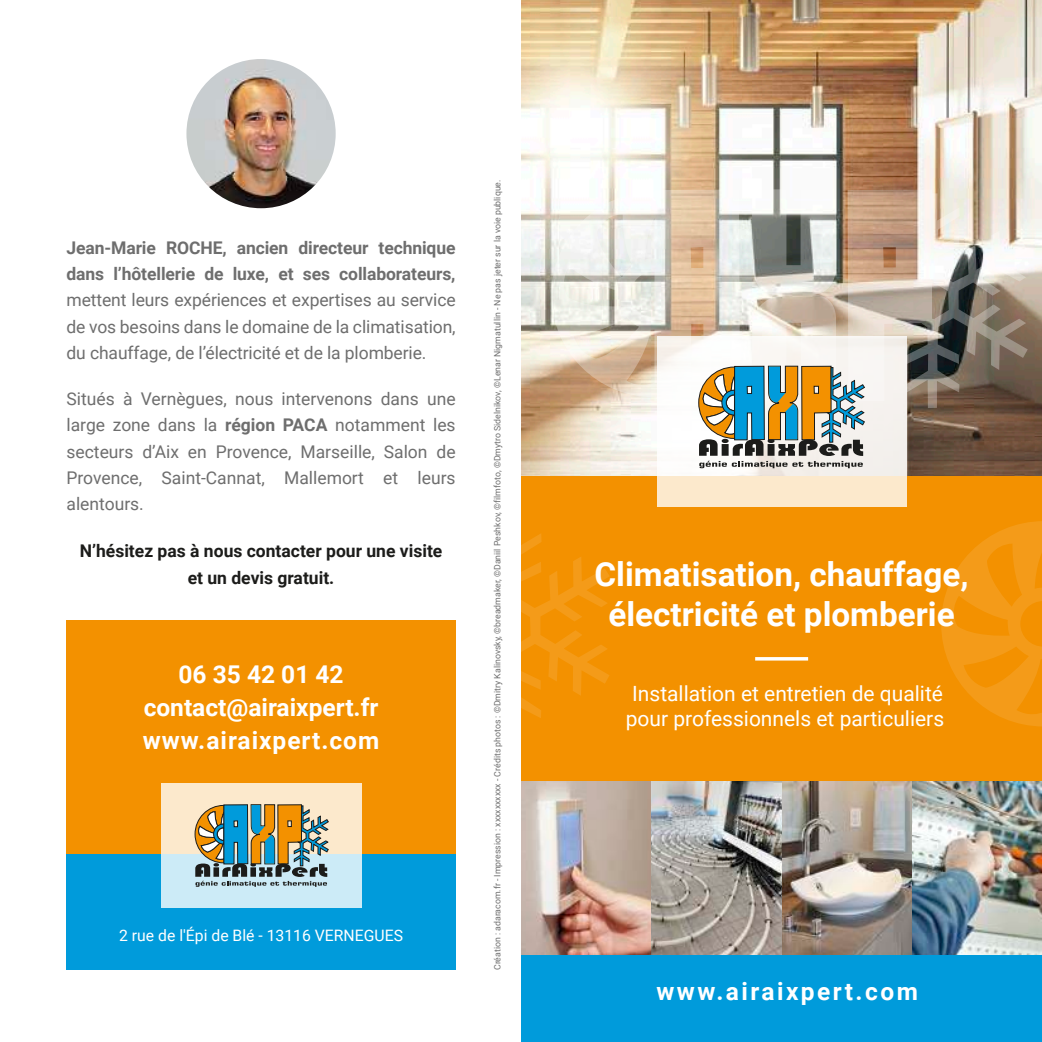
<style>
.page{position:relative;width:1042px;height:1042px;background:#fff}
.page>*{position:absolute;margin:0;border:0;box-sizing:border-box;transform-origin:0 0}
.t1{font:700 33.25px/39.9px "Roboto";color:#fff;text-align:center}
.t2{font:700 24.5px/32.9px "Roboto";color:#fff;text-align:center}
.t3{font:700 24.5px "Roboto";letter-spacing:.1em;color:#fff}
.t4{font:21px/25.2px "Roboto";color:#fff;text-align:center}
.t5{font:17.5px/26.2px "Roboto";letter-spacing:-.005em;color:#6e6e6e;text-align:justify}
.t6{font:700 17.5px/26.2px "Roboto";letter-spacing:-.005em;color:#6e6e6e}
.t7{font:700 17.5px/26.2px "Roboto";color:#1c1c1a;text-align:center}
.t8{font:15.75px "Roboto";color:#fff}
.t9{font:8.75px "Roboto";color:#6e6e6e}
.s1{font-weight:700}
</style>
<div class="page">
<div style="left:521px;top:436px;width:521px;height:351px;background:#f39100"></div>
<div style="left:66px;top:620px;width:390px;height:233px;background:#f39100"></div>
<div style="left:66px;top:854px;width:390px;height:115px;background:#009bdb"></div>
<img style="left:521px;top:0;width:521px;height:476px">
<svg style="left:657px;top:468px;width:249px;height:39px;background:#faebd3"></svg>
<svg style="left:161px;top:783px;width:200px;height:125px;background:#e2eae2"></svg>
<svg style="left:521px;top:534px;width:88px;height:184px"></svg>
<svg style="left:941px;top:521px;width:101px;height:206px"></svg>
<img style="left:521px;top:782px;width:521px;height:173px">
<div style="left:521px;top:955px;width:521px;height:87px;background:#009bdb"></div>
<img style="left:551px;top:189px;width:477px;height:279px">
<img style="left:186px;top:59px;width:150px;height:149px;border-radius:75px">
<hr style="left:755px;top:657px;width:53px;height:3px;background:#fff">
<svg style="left:195px;top:791px;width:134px;height:96px;background:#9ca491"></svg>
<p class="t6" style="left:66px;top:236px;width:391px">Jean-Marie ROCHE, ancien directeur technique dans l’hôtellerie de luxe, et ses collaborateurs,</p>
<p class="t5" style="left:66px;top:288px;width:391px">mettent leurs expériences et expertises au service de vos besoins dans le domaine de la climatisation, du chauffage, de l’électricité et de la plomberie.</p>
<p class="t5" style="left:66px;top:387px;width:391px">Situés à Vernègues, nous intervenons dans une large zone dans la <span class="s1">région PACA</span> notamment les secteurs d’Aix en Provence, Marseille, Salon de Provence, Saint-Cannat, Mallemort et leurs alentours.</p>
<p class="t7" style="left:80px;top:539px;width:364px">N’hésitez pas à nous contacter pour une visite et un devis gratuit.</p>
<h2 class="t2" style="left:143px;top:660px;width:238px">06 35 42 01 42 contact@airaixpert.fr www.airaixpert.com</h2>
<p class="t8" style="left:119px;top:928px;width:285px">2 rue de l'Épi de Blé - 13116 VERNEGUES</p>
<p class="t9" style="left:494px;top:970px;width:792px;rotate:-90deg">Création : adaracom.fr - Impression : xxxxxxxxxx - Crédits photos : ©Dmitry Kalinovsky, ©breadmaker, ©Daniil Peshkov, ©filmfoto, ©Dmytro Sidelnikov, ©Lenar Nigmatullin - Ne pas jeter sur la voie publique.</p>
<h1 class="t1" style="left:594px;top:557px;width:375px">Climatisation, chauffage, électricité et plomberie</h1>
<p class="t4" style="left:626px;top:683px;width:320px">Installation et entretien de qualité pour professionnels et particuliers</p>
<h2 class="t3" style="left:656px;top:982px;width:263px">www.airaixpert.com</h2>
</div>
